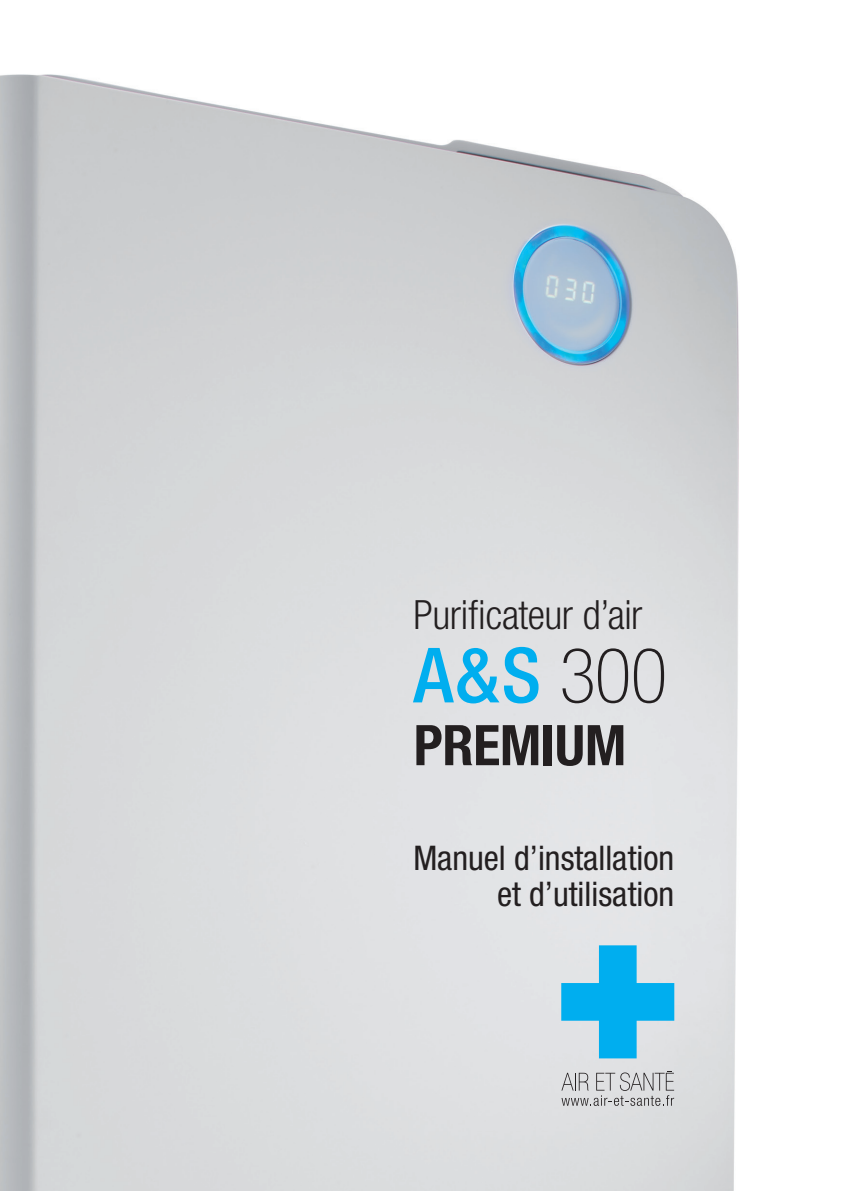
<style>
.page{position:relative;width:842px;height:1191px;background:#fff}
.page>*{position:absolute;margin:0;border:0;box-sizing:border-box;transform-origin:0 0}
.t1{font:500 condensed 76.2px "Helvetica Neue";color:#00aeef}
.t2{font:700 condensed 56px "Helvetica Neue";letter-spacing:-.005em;color:#231f20}
.t3{font:300 condensed 40.4px "Helvetica Neue";letter-spacing:-.01em;color:#231f20}
.t4{font:condensed 34px/36px "Helvetica Neue";color:#231f20;text-align:right}
.s1{font-weight:100;color:#231f20}
</style>
<div class="page">
<img style="left:0;top:74px;width:739px;height:1117px">
<svg style="left:561px;top:945px;width:113px;height:113px"></svg>
<svg style="left:561px;top:1070px;width:113px;height:36px"></svg>
<p class="t3" style="left:414px;top:591px;width:230px">Purificateur d’air</p>
<h1 class="t1" style="left:414px;top:630px;width:255px">A&amp;S <span class="s1">300</span></h1>
<h2 class="t2" style="left:414px;top:711px;width:214px">PREMIUM</h2>
<p class="t4" style="left:413px;top:839px;width:262px">Manuel d’installation et d’utilisation</p>
</div>
